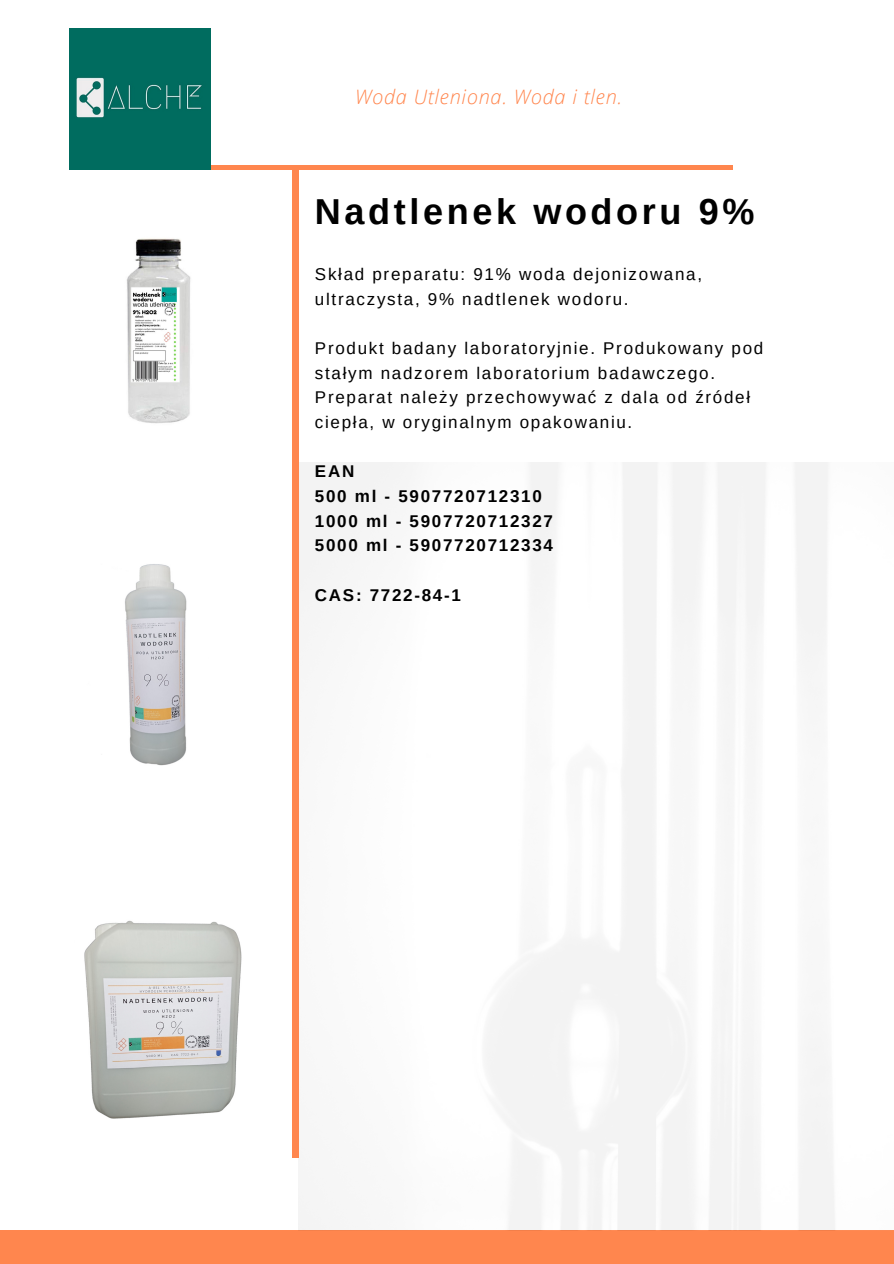
<style>
.page{position:relative;width:894px;height:1264px;background:#fff}
.page>*{position:absolute;margin:0;border:0;box-sizing:border-box;transform-origin:0 0}
.t1{font:700 36px "Arimo";letter-spacing:.1em;color:#000}
.t2{font:italic 300 19.8px "Open Sans";letter-spacing:.04em;color:#ff864e}
.t3{font:16.95px/24.6px "Arimo";letter-spacing:.1em;color:#000}
.t4{font:700 16.95px/24.6px "Arimo";letter-spacing:.1em;color:#000}
</style>
<div class="page">
<div style="left:0;top:1230px;width:893px;height:33px;background:#ff864e"></div>
<div style="left:69px;top:165px;width:664px;height:5px;background:#ff864e"></div>
<img style="left:69px;top:29px;width:141px;height:141px">
<img style="left:298px;top:462px;width:537px;height:768px">
<div style="left:292px;top:170px;width:7px;height:987px;background:#ff864e"></div>
<img style="left:126px;top:238px;width:65px;height:186px">
<img style="left:125px;top:564px;width:62px;height:202px">
<img style="left:84px;top:920px;width:158px;height:199px">
<p class="t2" style="left:355px;top:83px;width:268px">Woda Utleniona. Woda i tlen.</p>
<h1 class="t1" style="left:315px;top:191px;width:441px">Nadtlenek wodoru 9%</h1>
<p class="t3" style="left:315px;top:262px;width:388px">Skład preparatu: 91% woda dejonizowana, ultraczysta, 9% nadtlenek wodoru.</p>
<p class="t3" style="left:315px;top:336px;width:449px">Produkt badany laboratoryjnie. Produkowany pod stałym nadzorem laboratorium badawczego.<br>Preparat należy przechowywać z dala od źródeł ciepła, w oryginalnym opakowaniu.</p>
<p class="t4" style="left:315px;top:459px;width:239px">EAN<br>500 ml - 5907720712310<br>1000 ml - 5907720712327<br>5000 ml - 5907720712334</p>
<p class="t4" style="left:315px;top:582px;width:147px">CAS: 7722-84-1</p>
</div>
